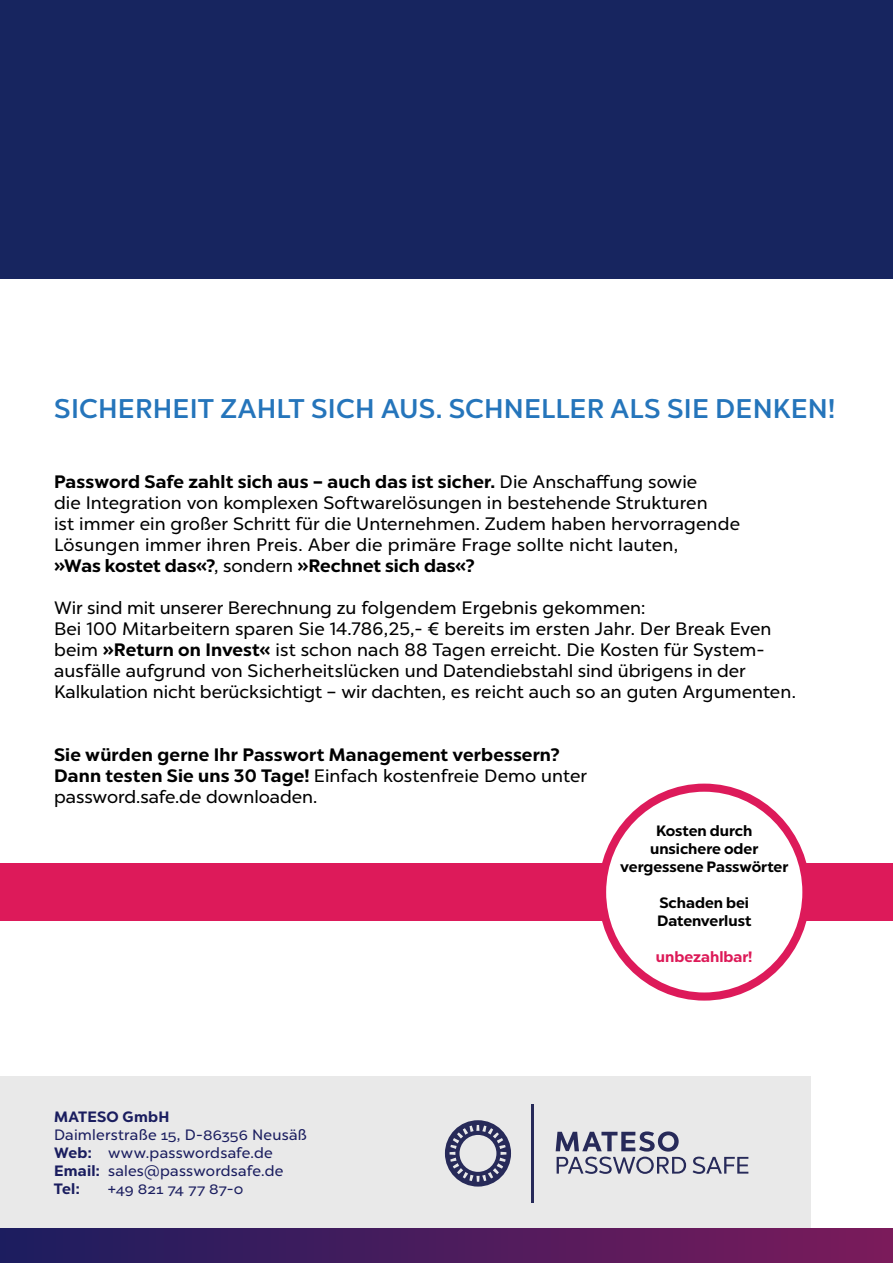
<style>
.page{position:relative;width:893px;height:1263px;background:#fff}
.page>*{position:absolute;margin:0;border:0;box-sizing:border-box;transform-origin:0 0}
.t1{font:500 27px "Chronica Pro";letter-spacing:.01em;color:#2575bb}
.t2{font:18px/21px "Chronica Pro";letter-spacing:.005em;color:#000}
.t3{font:700 18px/21.3px "Chronica Pro";letter-spacing:.01em;color:#000}
.t4{font:15px/18px "Chronica Pro";letter-spacing:.015em;color:#1a1d5f}
.t5{font:700 15px/18px "Chronica Pro";color:#000;text-align:center}
.t6{font:700 15px "Chronica Pro";color:#dd1a58}
.t7{font:700 15px "Chronica Pro";letter-spacing:.02em;color:#1a1d5f}
.s1{font-weight:700}
.s2{font-weight:400}
</style>
<div class="page">
<div style="left:0;top:1076px;width:810px;height:153px;background:#e9e9e9"></div>
<div style="left:0;top:1229px;width:893px;height:34px;background:linear-gradient(to right,#1c1d5f,#7b1b5b)"></div>
<div style="left:0;top:863px;width:893px;height:58px;background:#dd1a5a"></div>
<div style="left:598px;top:784px;width:212px;height:216px;background:#dd1a5a;border-radius:50%"></div>
<div style="left:606px;top:792px;width:196px;height:200px;background:#fff;border-radius:50%"></div>
<div style="left:0;top:0;width:893px;height:279px;background:#17255f"></div>
<svg style="left:445px;top:1120px;width:66px;height:66px"></svg>
<svg style="left:556px;top:1131px;width:130px;height:43px"></svg>
<svg style="left:693px;top:1156px;width:55px;height:18px"></svg>
<hr style="left:531px;top:1104px;width:3px;height:99px;background:#272a59">
<h1 class="t1" style="left:54px;top:392px;width:782px">SICHERHEIT ZAHLT SICH AUS. SCHNELLER ALS SIE DENKEN!</h1>
<p class="t2" style="left:54px;top:471px;width:687px"><span class="s1">Password Safe zahlt sich aus – auch das ist sicher.</span> Die Anschaffung sowie<br>die Integration von komplexen Softwarelösungen in bestehende Strukturen<br>ist immer ein großer Schritt für die Unternehmen. Zudem haben hervorragende Lösungen immer ihren Preis. Aber die primäre Frage sollte nicht lauten,<br><span class="s1">»Was kostet das«?</span>, sondern <span class="s1">»Rechnet sich das«?</span></p>
<p class="t2" style="left:54px;top:597px;width:743px">Wir sind mit unserer Berechnung zu folgendem Ergebnis gekommen:<br>Bei 100 Mitarbeitern sparen Sie 14.786,25,- € bereits im ersten Jahr. Der Break Even beim <span class="s1">»Return on Invest«</span> ist schon nach 88 Tagen erreicht. Die Kosten für System&shy;ausfälle aufgrund von Sicherheitslücken und Datendiebstahl sind übrigens in der Kalkulation nicht berücksichtigt – wir dachten, es reicht auch so an guten Argumenten.</p>
<p class="t3" style="left:54px;top:744px;width:534px">Sie würden gerne Ihr Passwort Management verbessern?<br>Dann testen Sie uns 30 Tage! <span class="s2">Einfach kostenfreie Demo unter password.safe.de downloaden.</span></p>
<p class="t5" style="left:620px;top:822px;width:170px">Kosten durch unsichere oder vergessene Passwörter</p>
<p class="t5" style="left:657px;top:894px;width:96px;text-align:left">Schaden bei<br>Datenverlust</p>
<p class="t6" style="left:656px;top:947px;width:98px">unbezahlbar!</p>
<p class="t7" style="left:54px;top:1107px;width:117px">MATESO GmbH</p>
<p class="t4" style="left:54px;top:1126px;width:254px">Daimlerstraße 15, D-86356 Neusäß<br><span class="s1">Web:</span> www.passwordsafe.de<br><span class="s1">Email:</span> sales@passwordsafe.de<br><span class="s1">Tel:</span></p>
<p class="t4" style="left:108px;top:1180px;width:137px">+49 821 74 77 87-0</p>
</div>
